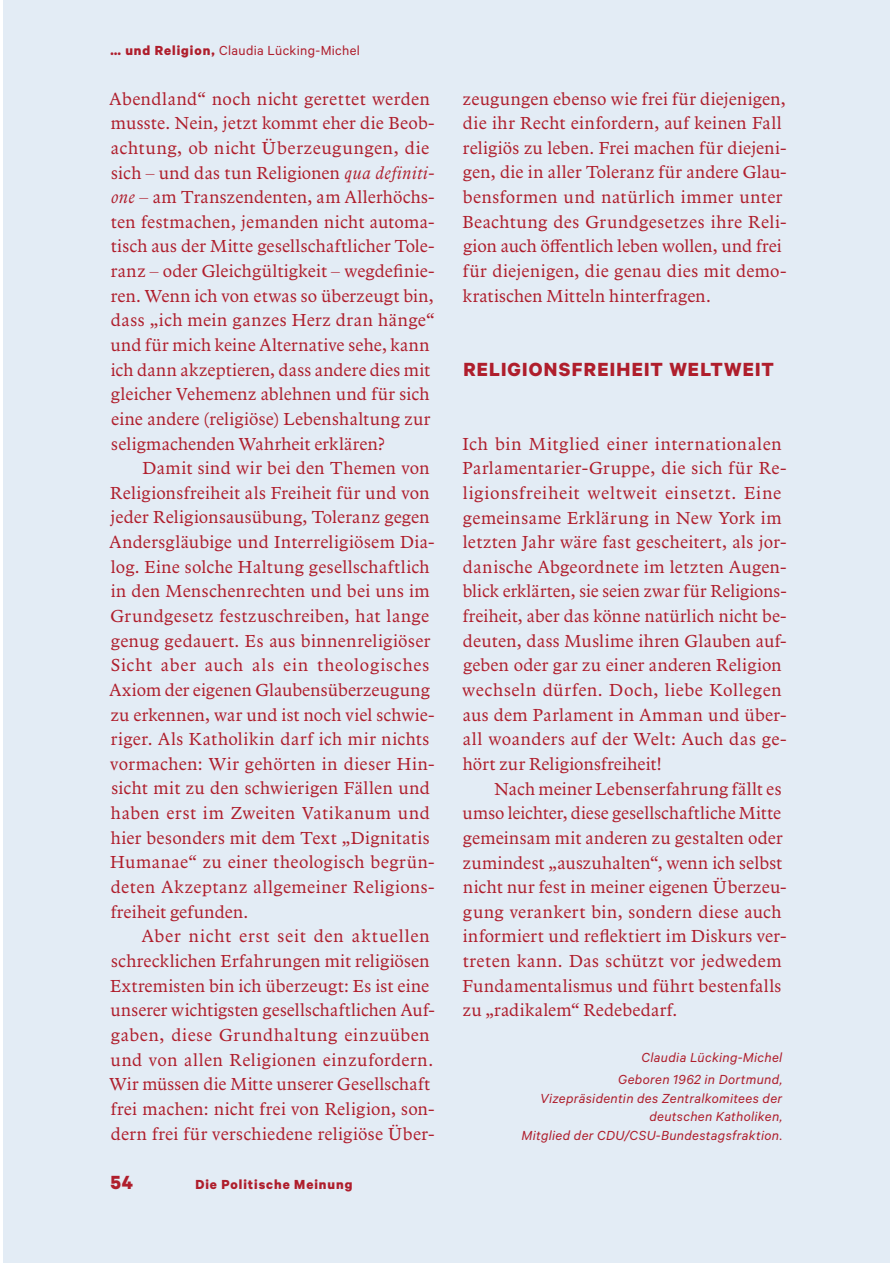
<style>
.page{position:relative;width:893px;height:1263px;background:#fff}
.page>*{position:absolute;margin:0;border:0;box-sizing:border-box;transform-origin:0 0}
.t1{font:700 21.45px "Calibre";letter-spacing:.06em;color:#af1e2c}
.t2{font:18px/24.6px "Arbesco DT";letter-spacing:.02em;color:#af1e2c}
.t3{font:italic 14.85px/18.5px "Calibre";letter-spacing:.02em;color:#af1e2c;text-align:right}
.t4{font:14.85px "Calibre";letter-spacing:.02em;color:#af1e2c}
.t5{font:700 14.85px "Calibre";letter-spacing:.065em;color:#af1e2c}
.s1{font-weight:700}
.s2{font-style:italic}
</style>
<div class="page">
<div style="left:3px;top:0;width:887px;height:1263px;background:#e3ecf5"></div>
<p class="t4" style="left:110px;top:46px;width:251px"><span class="s1">… und Religion,</span> Claudia Lücking-Michel</p>
<p class="t2" style="left:109px;top:88px;width:327px">Abendland“ noch nicht gerettet werden musste. Nein, jetzt kommt eher die Beob&shy;achtung, ob nicht Überzeugungen, die sich – und das tun Religionen <span class="s2">qua definiti&shy;one</span> – am Transzendenten, am Allerhöchs&shy;ten festmachen, jemanden nicht automa&shy;tisch aus der Mitte gesellschaftlicher Tole&shy;ranz – oder Gleichgültigkeit – wegdefinie&shy;ren. Wenn ich von etwas so überzeugt bin, dass „ich mein ganzes Herz dran hänge“ und für mich keine Alternative sehe, kann ich dann akzeptieren, dass andere dies mit gleicher Vehemenz ablehnen und für sich eine andere (religiöse) Lebenshaltung zur seligmachenden Wahrheit erklären?</p>
<p class="t2" style="left:109px;top:457px;width:326px;text-indent:33px">Damit sind wir bei den Themen von Religionsfreiheit als Freiheit für und von jeder Religionsausübung, Toleranz gegen Andersgläubige und Interreligiösem Dia&shy;log. Eine solche Haltung gesellschaftlich in den Menschenrechten und bei uns im Grundgesetz festzuschreiben, hat lange genug gedauert. Es aus binnenreligiöser Sicht aber auch als ein theologisches Axiom der eigenen Glaubensüberzeugung zu erkennen, war und ist noch viel schwie&shy;riger. Als Katholikin darf ich mir nichts vormachen: Wir gehörten in dieser Hin&shy;sicht mit zu den schwierigen Fällen und haben erst im Zweiten Vatikanum und hier besonders mit dem Text „Dignitatis Humanae“ zu einer theologisch begrün&shy;deten Akzeptanz allgemeiner Religions&shy;freiheit gefunden.</p>
<p class="t2" style="left:110px;top:925px;width:326px;text-indent:32px">Aber nicht erst seit den aktuellen schrecklichen Erfahrungen mit religiösen Extremisten bin ich überzeugt: Es ist eine unserer wichtigsten gesellschaftlichen Auf&shy;gaben, diese Grundhaltung einzuüben und von allen Religionen einzufordern.<br>Wir müssen die Mitte unserer Gesellschaft frei machen: nicht frei von Religion, son&shy;dern frei für verschiedene religiöse Über-</p>
<p class="t1" style="left:110px;top:1175px;width:24px">54</p>
<p class="t5" style="left:195px;top:1179px;width:158px">Die Politische Meinung</p>
<p class="t2" style="left:462px;top:87px;width:326px">zeugungen ebenso wie frei für diejenigen, die ihr Recht einfordern, auf keinen Fall religiös zu leben. Frei machen für diejeni&shy;gen, die in aller Toleranz für andere Glau&shy;bensformen und natürlich immer unter Beachtung des Grundgesetzes ihre Reli&shy;gion auch öffentlich leben wollen, und frei für diejenigen, die genau dies mit demo&shy;kratischen Mitteln hinterfragen.</p>
<p class="t1" style="left:463px;top:362px;width:312px">RELIGIONSFREIHEIT WELTWEIT</p>
<p class="t2" style="left:462px;top:433px;width:326px">Ich bin Mitglied einer internationalen Parlamentarier-Gruppe, die sich für Re&shy;ligionsfreiheit weltweit einsetzt. Eine gemeinsame Erklärung in New York im letzten Jahr wäre fast gescheitert, als jor&shy;danische Abgeordnete im letzten Augen&shy;blick erklärten, sie seien zwar für Reli gions&shy;freiheit, aber das könne natürlich nicht be&shy;deuten, dass Muslime ihren Glauben auf&shy;geben oder gar zu einer anderen Religion wechseln dürfen. Doch, liebe Kollegen aus dem Parlament in Amman und über&shy;all woanders auf der Welt: Auch das ge&shy;hört zur Religionsfreiheit!</p>
<p class="t2" style="left:462px;top:778px;width:326px;text-indent:32px">Nach meiner Lebenserfahrung fällt es umso leichter, diese gesellschaftliche Mitte gemeinsam mit anderen zu gestalten oder zumindest „auszuhalten“, wenn ich selbst nicht nur fest in meiner eigenen Überzeu&shy;gung verankert bin, sondern diese auch informiert und reflektiert im Diskurs ver&shy;treten kann. Das schützt vor jedwedem Fundamentalismus und führt bestenfalls zu „radikalem“ Redebedarf.</p>
<p class="t3" style="left:618px;top:1047px;width:165px;line-height:22.4px">Claudia Lücking-Michel<br>Geboren 1962 in Dortmund,</p>
<p class="t3" style="left:521px;top:1090px;width:262px">Vizepräsidentin des Zentralkomitees der deutschen Katholiken,<br>Mitglied der CDU/CSU-Bundestagsfraktion.</p>
</div>
